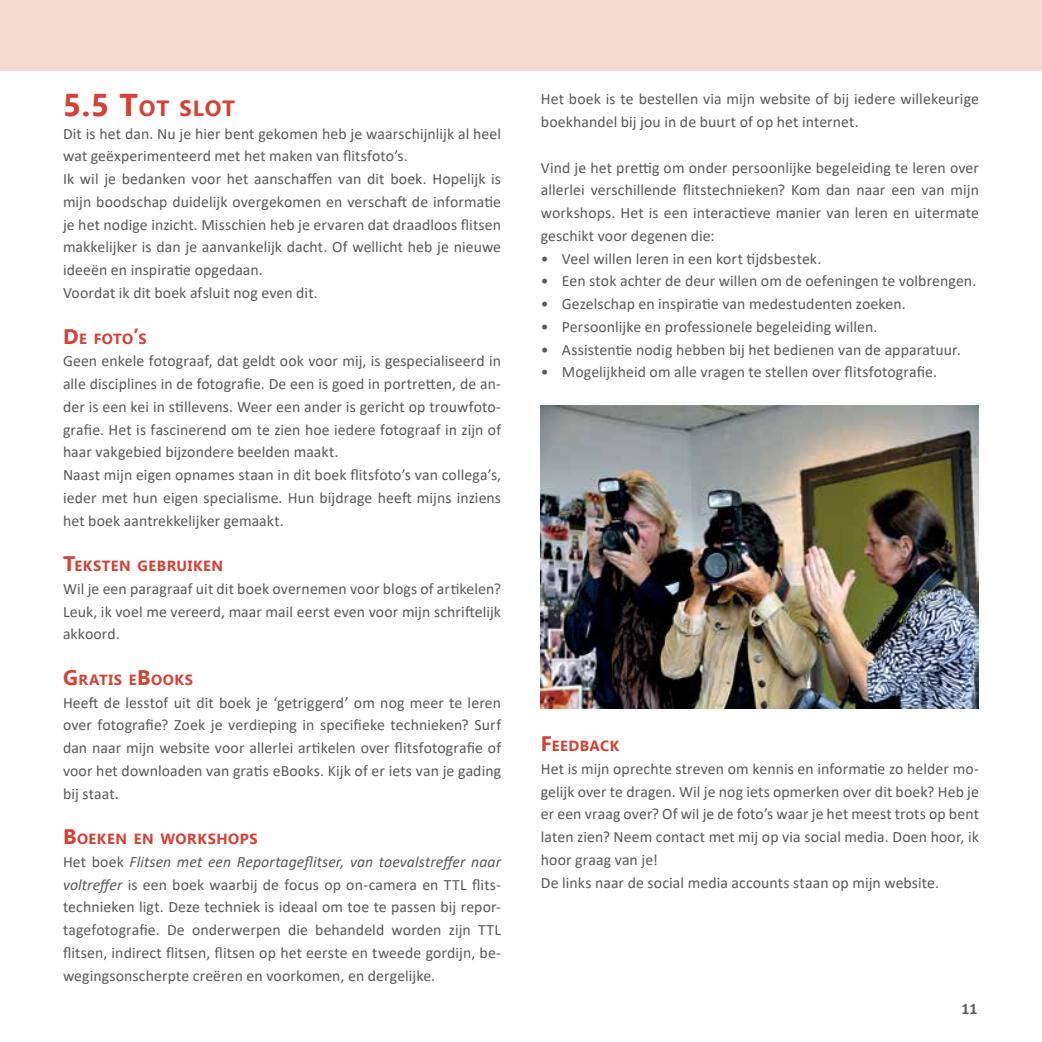
<style>
.page{position:relative;width:1042px;height:1042px;background:#fff}
.page>*{position:absolute;margin:0;border:0;box-sizing:border-box;transform-origin:0 0}
.t1{font:700 22.05px "Ebrima";color:#d54134}
.t2{font:15.75px/22.8px "Calibri";letter-spacing:.005em;color:#58595b}
.t3{font:700 15.75px "Calibri";color:#58595b}
.t4{font:700 14.7px "Ebrima";letter-spacing:.035em;color:#d54134}
.s1{font-size:31.5px}
.s2{font-size:21px}
.s3{font-style:italic}
</style>
<div class="page">
<div style="left:0;top:0;width:1042px;height:71px;background:#f5dace"></div>
<img style="left:541px;top:406px;width:438px;height:302px">
<h1 class="t1" style="left:63px;top:92px;width:173px"><span class="s1">5.5 T</span>OT SLOT</h1>
<p class="t2" style="left:63px;top:122px;width:440px">Dit is het dan. Nu je hier bent gekomen heb je waarschijnlijk al heel wat geëxperimenteerd met het maken van flitsfoto’s.<br>Ik wil je bedanken voor het aanschaffen van dit boek. Hopelijk is mijn boodschap duidelijk overgekomen en verschaft de informatie je het nodige inzicht. Misschien heb je ervaren dat draadloos flitsen makkelijker is dan je aanvankelijk dacht. Of wellicht heb je nieuwe ideeën en inspiratie opgedaan.<br>Voordat ik dit boek afsluit nog even dit.</p>
<p class="t4" style="left:63px;top:327px;width:85px"><span class="s2">D</span>E FOTO<span class="s2">’</span>S</p>
<p class="t2" style="left:63px;top:349px;width:440px">Geen enkele fotograaf, dat geldt ook voor mij, is gespecialiseerd in alle disciplines in de fotografie. De een is goed in portretten, de an&shy;der is een kei in stillevens. Weer een ander is gericht op trouwfoto&shy;grafie. Het is fascinerend om te zien hoe iedere fotograaf in zijn of haar vakgebied bijzondere beelden maakt.<br>Naast mijn eigen opnames staan in dit boek flitsfoto’s van collega’s, ieder met hun eigen specialisme. Hun bijdrage heeft mijns inziens het boek aantrekkelijker gemaakt.</p>
<p class="t4" style="left:63px;top:555px;width:162px"><span class="s2">T</span>EKSTEN GEBRUIKEN</p>
<p class="t2" style="left:63px;top:577px;width:440px;text-align:justify">Wil je een paragraaf uit dit boek overnemen voor blogs of artikelen?<br>Leuk, ik voel me vereerd, maar mail eerst even voor mijn schriftelijk akkoord.</p>
<p class="t4" style="left:63px;top:669px;width:132px"><span class="s2">G</span>RATIS E<span class="s2">B</span>OOKS</p>
<p class="t2" style="left:63px;top:690px;width:440px;text-align:justify">Heeft de lesstof uit dit boek je ‘getriggerd’ om nog meer te leren over fotografie? Zoek je verdieping in specifieke technieken? Surf dan naar mijn website voor allerlei artikelen over flitsfotografie of voor het downloaden van gratis eBooks. Kijk of er iets van je gading bij staat.</p>
<p class="t4" style="left:63px;top:828px;width:196px"><span class="s2">B</span>OEKEN EN WORKSHOPS</p>
<p class="t2" style="left:63px;top:850px;width:440px;text-align:justify">Het boek <span class="s3">Flitsen met een Reportageflitser, van toevalstreffer naar voltreffer</span> is een boek waarbij de focus op on-camera en TTL flits&shy;technieken ligt. Deze techniek is ideaal om toe te passen bij repor&shy;tagefotografie. De onderwerpen die behandeld worden zijn TTL flitsen, indirect flitsen, flitsen op het eerste en tweede gordijn, be&shy;wegingsonscherpte creëren en voorkomen, en dergelijke.</p>
<p class="t2" style="left:541px;top:87px;width:440px">Het boek is te bestellen via mijn website of bij iedere willekeurige boekhandel bij jou in de buurt of op het internet.</p>
<p class="t2" style="left:541px;top:156px;width:440px;text-align:justify">Vind je het prettig om onder persoonlijke begeleiding te leren over allerlei verschillende flitstechnieken? Kom dan naar een van mijn workshops. Het is een interactieve manier van leren en uitermate geschikt voor degenen die:</p>
<p class="t2" style="left:541px;top:247px;width:282px">• Veel willen leren in een kort tijdsbestek.</p>
<p class="t2" style="left:541px;top:269px;width:437px">• Een stok achter de deur willen om de oefeningen te volbrengen.</p>
<p class="t2" style="left:541px;top:292px;width:366px">• Gezelschap en inspiratie van medestudenten zoeken.</p>
<p class="t2" style="left:541px;top:315px;width:338px">• Persoonlijke en professionele begeleiding willen.</p>
<p class="t2" style="left:541px;top:338px;width:421px">• Assistentie nodig hebben bij het bedienen van de apparatuur.</p>
<p class="t2" style="left:541px;top:360px;width:398px">• Mogelijkheid om alle vragen te stellen over flitsfotografie.</p>
<p class="t4" style="left:541px;top:735px;width:70px"><span class="s2">F</span>EEDBACK</p>
<p class="t2" style="left:541px;top:757px;width:440px">Het is mijn oprechte streven om kennis en informatie zo helder mo&shy;gelijk over te dragen. Wil je nog iets opmerken over dit boek? Heb je er een vraag over? Of wil je de foto’s waar je het meest trots op bent laten zien? Neem contact met mij op via social media. Doen hoor, ik hoor graag van je!<br>De links naar de social media accounts staan op mijn website.</p>
<p class="t3" style="left:961px;top:997px;width:17px">11</p>
</div>
